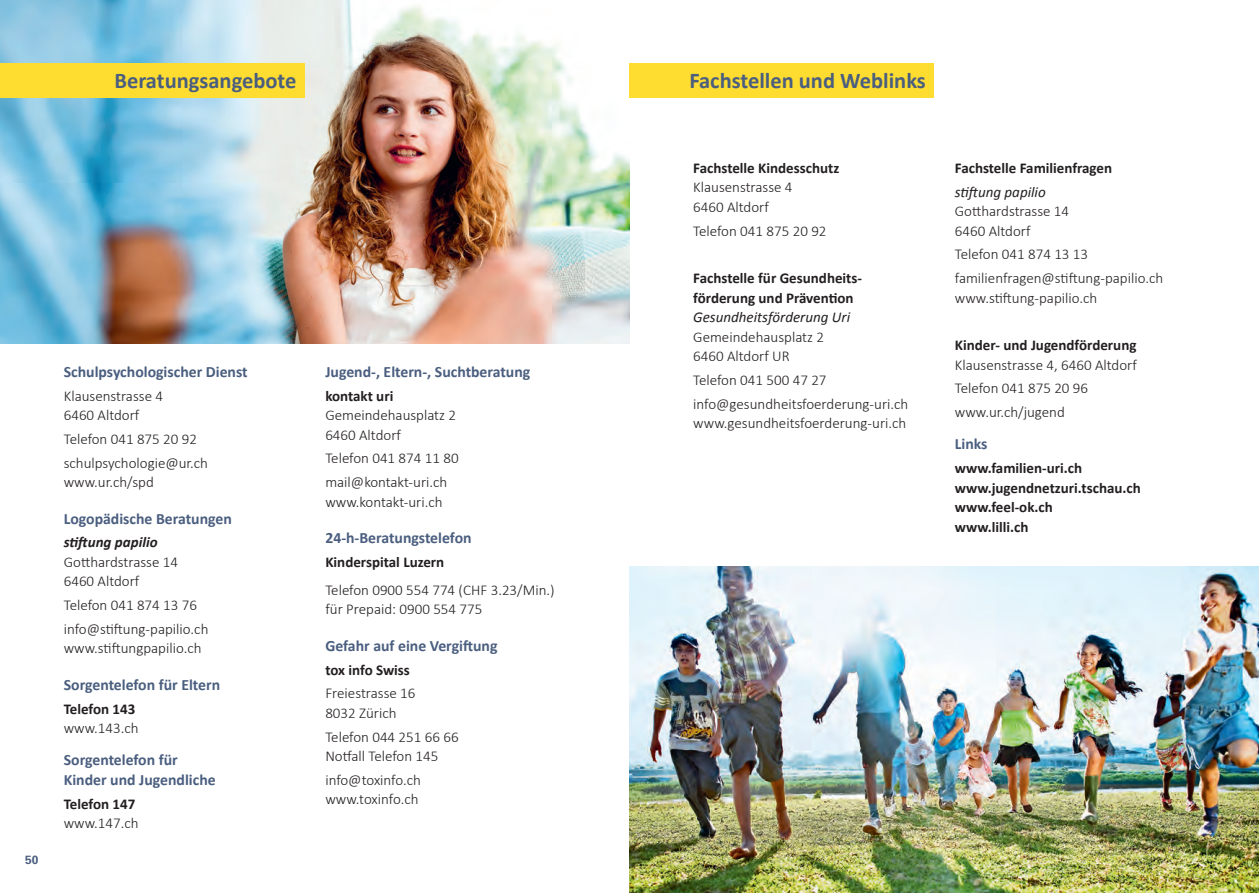
<style>
.page{position:relative;width:1259px;height:893px;background:#fff}
.page>*{position:absolute;margin:0;border:0;box-sizing:border-box;transform-origin:0 0}
.t1{font:700 22.5px "Calibri";color:#4a5e7f}
.t2{font:700 15.75px/19.5px "Calibri";color:#4a5e7f}
.t3{font:300 15px/19.5px "Calibri";color:#231f20}
.t4{font:700 15px/19.5px "Calibri";color:#231f20}
.t5{font:italic 15px "Calibri";color:#231f20}
.t6{font:italic 700 15px "Calibri";color:#231f20}
.t7{font:700 12px "Univers";color:#4a5e7f}
</style>
<div class="page">
<img style="left:0;top:0;width:629px;height:344px">
<div style="left:0;top:64px;width:304px;height:34px;background:#ffdd30"></div>
<div style="left:629px;top:64px;width:304px;height:34px;background:#ffdd30"></div>
<img style="left:629px;top:567px;width:630px;height:326px">
<h1 class="t1" style="left:114px;top:66px;width:183px">Beratungsangebote</h1>
<h1 class="t1" style="left:689px;top:66px;width:238px">Fachstellen und Weblinks</h1>
<p class="t7" style="left:25px;top:852px;width:15px">50</p>
<p class="t2" style="left:64px;top:362px;width:185px">Schulpsychologischer Dienst</p>
<p class="t3" style="left:64px;top:385px;width:101px">Klausenstrasse 4<br>6460 Altdorf</p>
<p class="t3" style="left:64px;top:426px;width:146px;line-height:23.7px">Telefon 041 875 20 92 schulpsychologie@ur.ch</p>
<p class="t3" style="left:64px;top:472px;width:91px">www.ur.ch/spd</p>
<p class="t2" style="left:64px;top:509px;width:169px">Logopädische Beratungen</p>
<p class="t6" style="left:64px;top:533px;width:95px">stiftung papilio</p>
<p class="t3" style="left:64px;top:551px;width:116px">Gotthardstrasse 14<br>6460 Altdorf</p>
<p class="t3" style="left:64px;top:593px;width:146px;line-height:23.7px">Telefon 041 874 13 76 info@stiftung-papilio.ch</p>
<p class="t3" style="left:64px;top:638px;width:139px">www.stiftungpapilio.ch</p>
<p class="t2" style="left:64px;top:675px;width:158px">Sorgentelefon für Eltern</p>
<p class="t4" style="left:64px;top:699px;width:73px">Telefon 143</p>
<p class="t3" style="left:64px;top:718px;width:76px">www.143.ch</p>
<p class="t2" style="left:64px;top:750px;width:153px">Sorgentelefon für<br>Kinder und Jugendliche</p>
<p class="t4" style="left:64px;top:794px;width:73px">Telefon 147</p>
<p class="t3" style="left:64px;top:813px;width:76px">www.147.ch</p>
<p class="t2" style="left:325px;top:362px;width:206px">Jugend-, Eltern-, Suchtberatung</p>
<p class="t4" style="left:325px;top:386px;width:69px">kontakt uri</p>
<p class="t3" style="left:325px;top:405px;width:132px">Gemeindehausplatz 2<br>6460 Altdorf</p>
<p class="t3" style="left:325px;top:446px;width:135px;line-height:23.7px">Telefon 041 874 11 80 mail@kontakt-uri.ch</p>
<p class="t3" style="left:325px;top:491px;width:119px">www.kontakt-uri.ch</p>
<p class="t2" style="left:325px;top:528px;width:148px">24-h-Beratungstelefon</p>
<p class="t4" style="left:325px;top:552px;width:120px">Kinderspital Luzern</p>
<p class="t3" style="left:325px;top:579px;width:231px">Telefon 0900 554 774 (CHF 3.23/Min.) für Prepaid: 0900 554 775</p>
<p class="t2" style="left:325px;top:636px;width:174px">Gefahr auf eine Vergiftung</p>
<p class="t4" style="left:325px;top:660px;width:86px">tox info Swiss</p>
<p class="t3" style="left:325px;top:683px;width:92px">Freiestrasse 16<br>8032 Zürich</p>
<p class="t3" style="left:325px;top:726px;width:135px">Telefon 044 251 66 66<br>Notfall Telefon 145</p>
<p class="t3" style="left:325px;top:769px;width:97px">info@toxinfo.ch www.toxinfo.ch</p>
<p class="t4" style="left:693px;top:158px;width:147px">Fachstelle Kindesschutz</p>
<p class="t3" style="left:693px;top:177px;width:101px">Klausenstrasse 4<br>6460 Altdorf</p>
<p class="t3" style="left:693px;top:220px;width:135px">Telefon 041 875 20 92</p>
<p class="t4" style="left:693px;top:268px;width:170px">Fachstelle für Gesundheits&shy;förderung und Prävention</p>
<p class="t5" style="left:693px;top:307px;width:158px">Gesundheitsförderung Uri</p>
<p class="t3" style="left:693px;top:326px;width:132px">Gemeindehausplatz 2<br>6460 Altdorf UR</p>
<p class="t3" style="left:693px;top:367px;width:216px;line-height:23.7px">Telefon 041 500 47 27 info@gesundheitsfoerderung-uri.ch</p>
<p class="t3" style="left:693px;top:413px;width:214px">www.gesundheitsfoerderung-uri.ch</p>
<p class="t4" style="left:955px;top:158px;width:159px">Fachstelle Familienfragen</p>
<p class="t5" style="left:955px;top:181px;width:92px">stiftung papilio</p>
<p class="t3" style="left:955px;top:201px;width:116px">Gotthardstrasse 14<br>6460 Altdorf</p>
<p class="t3" style="left:955px;top:242px;width:210px;line-height:23.7px">Telefon 041 874 13 13 familienfragen@stiftung-papilio.ch</p>
<p class="t3" style="left:955px;top:287px;width:144px">www.stiftung-papilio.ch</p>
<p class="t4" style="left:955px;top:335px;width:183px">Kinder- und Jugendförderung</p>
<p class="t3" style="left:955px;top:352px;width:183px;line-height:23.7px">Klausenstrasse 4, 6460 Altdorf<br>Telefon 041 875 20 96 www.ur.ch/jugend</p>
<p class="t2" style="left:955px;top:434px;width:34px">Links</p>
<p class="t4" style="left:955px;top:458px;width:187px">www.familien-uri.ch www.jugendnetzuri.tschau.ch www.feel-ok.ch<br>www.lilli.ch</p>
</div>
